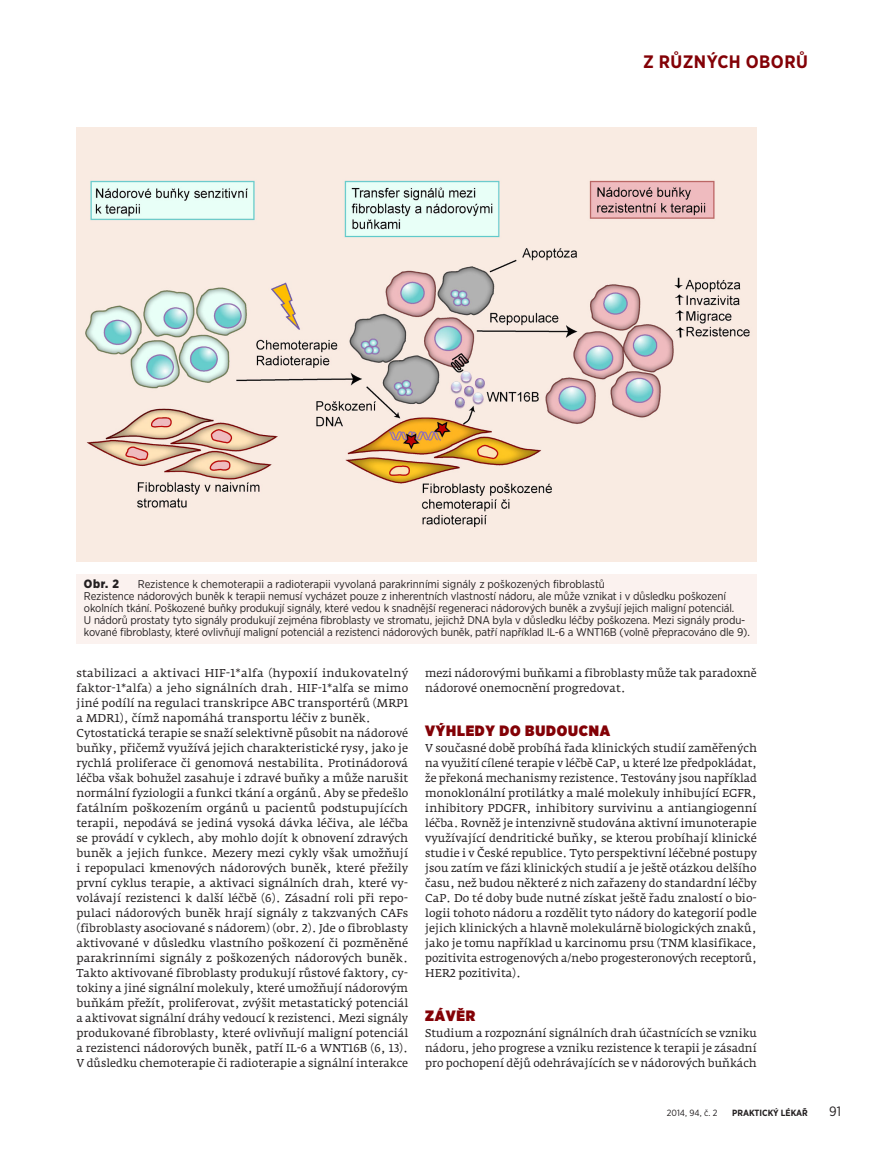
<style>
.page{position:relative;width:893px;height:1149px;background:#fff}
.page>*{position:absolute;margin:0;border:0;box-sizing:border-box;transform-origin:0 0}
.t1{font:700 18px "Gotham Narrow";letter-spacing:.025em;color:#830106}
.mezititulek_1{font:900 15px "Gotham Narrow";letter-spacing:.05em;color:#830106}
.t2{font:13.5px "Gotham Narrow";color:#231f20}
.popisek_foto{font:900 12px "Gotham Narrow";color:#231f20}
.text_NOVY{font:11.25px/15px "Fedra Serif A Pro";color:#231f20;text-align:justify}
.popisek_foto-2{font:11.25px/12px "Gotham Narrow";letter-spacing:-.01em;color:#231f20}
.t3{font:700 9px "Gotham Narrow";color:#231f20}
.t4{font:9px "Gotham Narrow";color:#231f20}
</style>
<div class="page">
<img style="left:77px;top:128px;width:680px;height:433px">
<div style="left:77px;top:574px;width:680px;height:69px;background:#fbf2ef"></div>
<h1 class="t1" style="left:643px;top:50px;width:166px">Z RŮZNÝCH OBORŮ</h1>
<p class="popisek_foto" style="left:84px;top:575px;width:37px">Obr. 2</p>
<p class="popisek_foto-2" style="left:138px;top:577px;width:469px">Rezistence k chemoterapii a radioterapii vyvolaná parakrinními signály z poškozených fibroblastů</p>
<p class="popisek_foto-2" style="left:84px;top:589px;width:667px">Rezistence nádorových buněk k terapii nemusí vycházet pouze z inherentních vlastností nádoru, ale může vznikat i v důsledku poškození okolních tkání. Poškozené buňky produkují signály, které vedou k snadnější regeneraci nádorových buněk a zvyšují jejich maligní potenciál.<br>U nádorů prostaty tyto signály produkují zejména fibroblasty ve stromatu, jejichž DNA byla v důsledku léčby poškozena. Mezi signály produ&shy;kované fibroblasty, které ovlivňují maligní potenciál a rezistenci nádorových buněk, patří například IL-6 a WNT16B (volně přepracováno dle 9).</p>
<p class="text_NOVY" style="left:77px;top:665px;width:333px">stabilizaci a aktivaci HIF-1*alfa (hypoxií indukovatelný faktor-1*alfa) a jeho signálních drah. HIF-1*alfa se mimo jiné podílí na regulaci transkripce ABC transportérů (MRP1 a MDR1), čímž napomáhá transportu léčiv z buněk.</p>
<p class="text_NOVY" style="left:77px;top:725px;width:333px">Cytostatická terapie se snaží selektivně působit na nádorové buňky, přičemž využívá jejich charakteristické rysy, jako je rychlá proliferace či genomová nestabilita. Protinádorová léčba však bohužel zasahuje i zdravé buňky a může narušit normální fyziologii a funkci tkání a orgánů. Aby se předešlo fatálním poškozením orgánů u pacientů podstupujících terapii, nepodává se jediná vysoká dávka léčiva, ale léčba se provádí v cyklech, aby mohlo dojít k obnovení zdravých buněk a jejich funkce. Mezery mezi cykly však umožňují i repopulaci kmenových nádorových buněk, které přežily první cyklus terapie, a aktivaci signálních drah, které vy&shy;volávají rezistenci k další léčbě (6). Zásadní roli při repo&shy;pulaci nádorových buněk hrají signály z takzvaných CAFs (fibroblasty asociované s nádorem) (obr. 2). Jde o fibroblasty aktivované v důsledku vlastního poškození či pozměněné parakrinními signály z poškozených nádorových buněk.<br>Takto aktivované fibroblasty produkují růstové faktory, cy&shy;tokiny a jiné signální molekuly, které umožňují nádorovým buňkám přežít, proliferovat, zvýšit metastatický potenciál a aktivovat signální dráhy vedoucí k rezistenci. Mezi signály produkované fibroblasty, které ovlivňují maligní potenciál a rezistenci nádorových buněk, patří IL-6 a WNT16B (6, 13).<br>V důsledku chemoterapie či radioterapie a signální interakce</p>
<p class="text_NOVY" style="left:425px;top:665px;width:333px">mezi nádorovými buňkami a fibroblasty může tak paradoxně nádorové onemocnění progredovat.</p>
<p class="mezititulek_1" style="left:425px;top:720px;width:186px">VÝHLEDY DO BUDOUCNA</p>
<p class="text_NOVY" style="left:425px;top:740px;width:333px">V současné době probíhá řada klinických studií zaměřených na využití cílené terapie v léčbě CaP, u které lze předpokládat, že překoná mechanismy rezistence. Testovány jsou například monoklonální protilátky a malé molekuly inhibující EGFR, inhibitory PDGFR, inhibitory survivinu a antiangiogenní léčba. Rovněž je intenzivně studována aktivní imunoterapie využívající dendritické buňky, se kterou probíhají klinické studie i v České republice. Tyto perspektivní léčebné postupy jsou zatím ve fázi klinických studií a je ještě otázkou delšího času, než budou některé z nich zařazeny do standardní léčby CaP. Do té doby bude nutné získat ještě řadu znalostí o bio&shy;logii tohoto nádoru a rozdělit tyto nádory do kategorií podle jejich klinických a hlavně molekulárně biologických znaků, jako je tomu například u karcinomu prsu (TNM klasifikace, pozitivita estrogenových a/nebo progesteronových receptorů, HER2 pozitivita).</p>
<p class="mezititulek_1" style="left:425px;top:1005px;width:52px">ZÁVĚR</p>
<p class="text_NOVY" style="left:425px;top:1025px;width:333px">Studium a rozpoznání signálních drah účastnících se vzniku nádoru, jeho progrese a vzniku rezistence k terapii je zásadní pro pochopení dějů odehrávajících se v nádorových buňkách</p>
<p class="t4" style="left:667px;top:1106px;width:52px">2014, 94, č. 2</p>
<p class="t3" style="left:732px;top:1106px;width:77px">PRAKTICKÝ LÉKAŘ</p>
<p class="t2" style="left:829px;top:1102px;width:13px">91</p>
</div>
